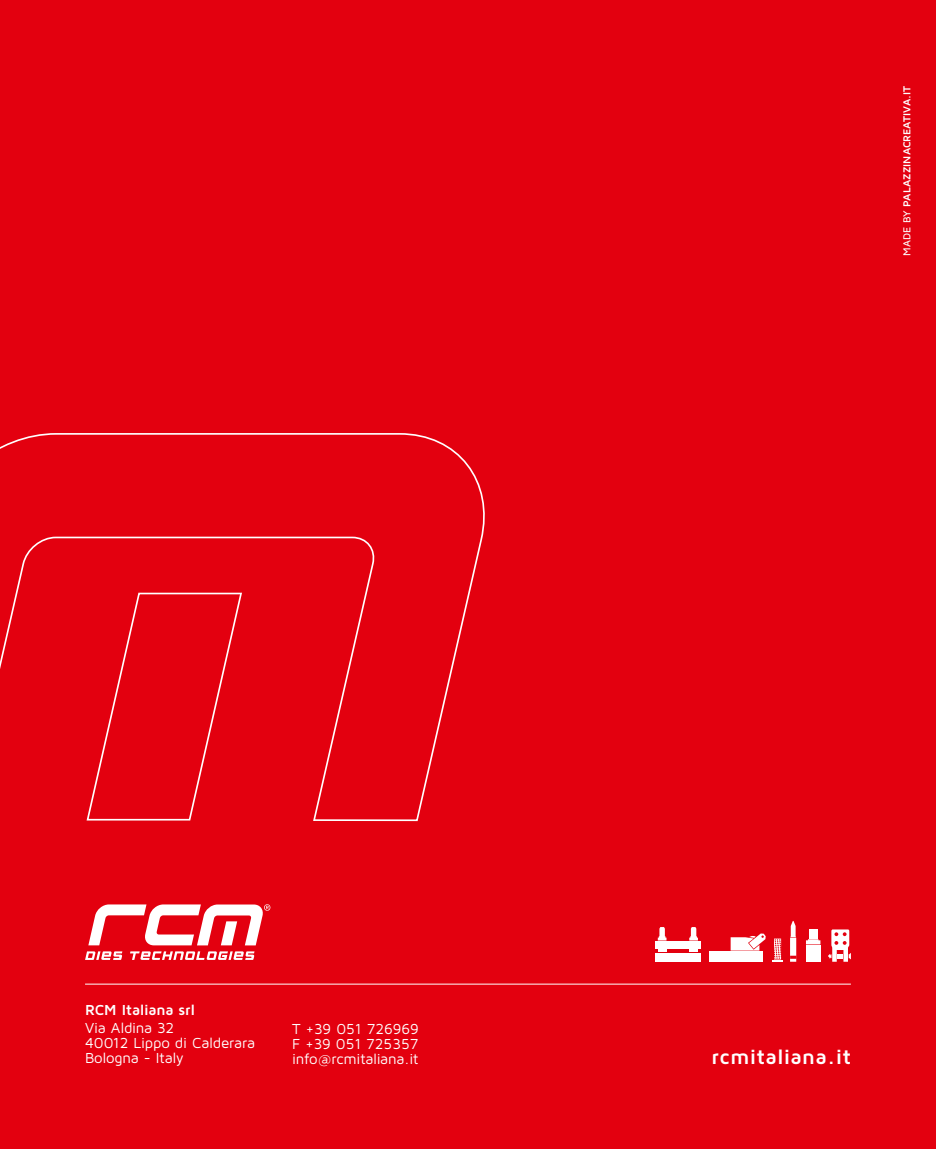
<style>
.page{position:relative;width:936px;height:1149px;background:#fff}
.page>*{position:absolute;margin:0;border:0;box-sizing:border-box;transform-origin:0 0}
.t1{font:700 21px "Maven Pro";letter-spacing:.02em;color:#fff}
.t2{font:15px/14.9px "Maven Pro";letter-spacing:-.01em;color:#fff}
.t3{font:700 15px "Maven Pro";letter-spacing:-.01em;color:#fff}
.t4{font:700 10.5px "Maven Pro";color:#fff}
.s1{font-weight:500}
</style>
<div class="page">
<div style="left:0;top:0;width:935px;height:1148px;background:#e3000f"></div>
<svg style="left:85px;top:951px;width:37px;height:8px"></svg>
<svg style="left:130px;top:951px;width:124px;height:8px"></svg>
<svg style="left:88px;top:904px;width:182px;height:41px"></svg>
<hr style="left:85px;top:983px;width:765px;height:1px;background:#fff">
<svg style="left:0;top:433px;width:485px;height:389px"></svg>
<div style="left:655px;top:940px;width:45px;height:8px;background:#fff"></div>
<div style="left:655px;top:952px;width:45px;height:9px;background:#fff"></div>
<svg style="left:658px;top:949px;width:8px;height:3px"></svg>
<svg style="left:689px;top:949px;width:9px;height:3px"></svg>
<svg style="left:657px;top:927px;width:9px;height:13px"></svg>
<svg style="left:689px;top:927px;width:9px;height:13px"></svg>
<div style="left:709px;top:951px;width:53px;height:10px;background:#fff"></div>
<svg style="left:730px;top:933px;width:35px;height:17px"></svg>
<svg style="left:772px;top:938px;width:10px;height:23px"></svg>
<svg style="left:790px;top:921px;width:6px;height:40px"></svg>
<svg style="left:806px;top:959px;width:14px;height:2px"></svg>
<svg style="left:806px;top:938px;width:14px;height:6px"></svg>
<div style="left:809px;top:928px;width:8px;height:10px;background:#fff"></div>
<div style="left:805px;top:944px;width:15px;height:14px;background:#fff"></div>
<svg style="left:828px;top:929px;width:22px;height:32px"></svg>
<p class="t4" style="left:900px;top:255px;width:171px;rotate:-90deg"><span class="s1">MADE BY</span> PALAZZINACREATIVA.IT</p>
<p class="t3" style="left:85px;top:1000px;width:112px">RCM Italiana srl</p>
<p class="t2" style="left:85px;top:1019px;width:171px">Via Aldina 32<br>40012 Lippo di Calderara<br>Bologna - Italy</p>
<p class="t2" style="left:292px;top:1020px;width:128px;text-align:justify">T +39 051 726969<br>F +39 051 725357 info@rcmitaliana.it</p>
<h1 class="t1" style="left:711px;top:1042px;width:141px">rcmitaliana.it</h1>
</div>
